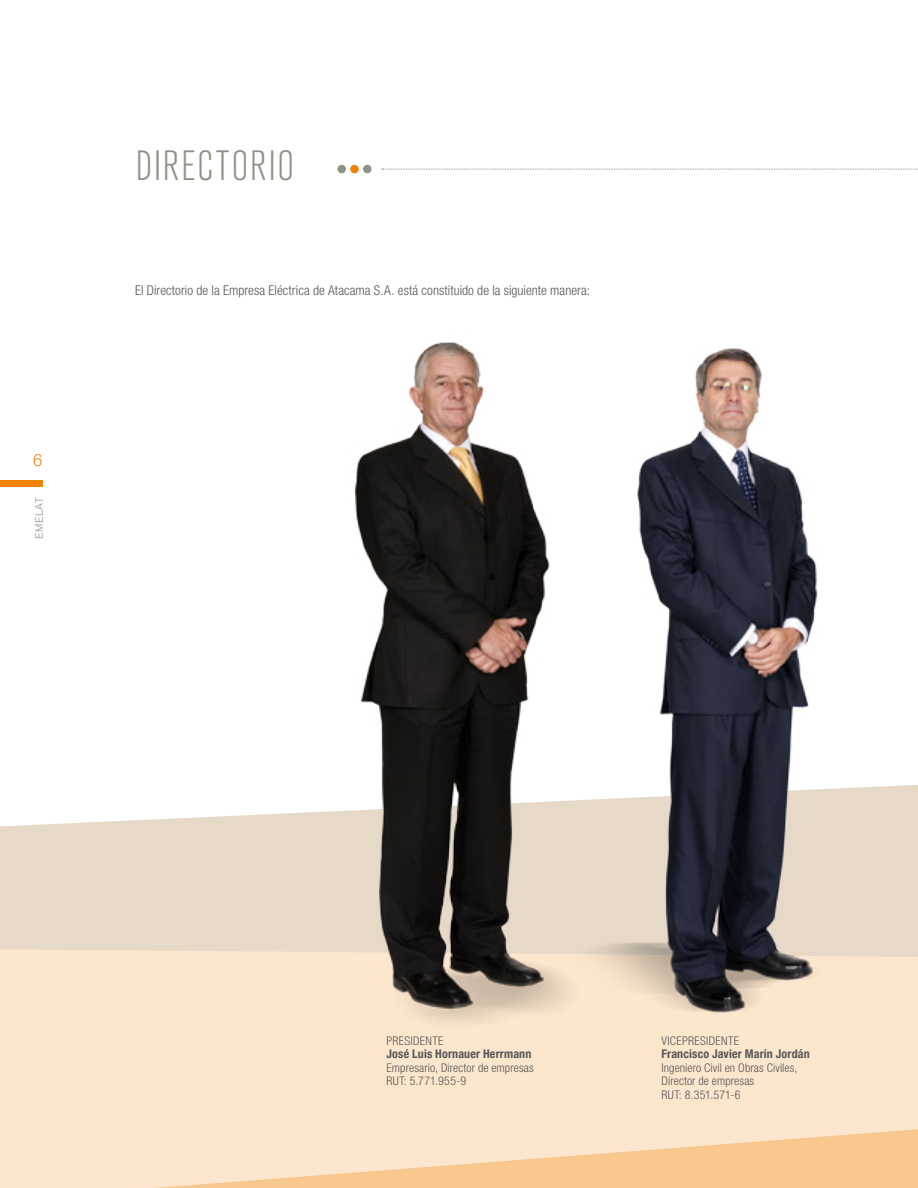
<style>
.page{position:relative;width:918px;height:1188px;background:#fff}
.page>*{position:absolute;margin:0;border:0;box-sizing:border-box;transform-origin:0 0}
.t1{font:300 condensed 42px "Akzidenz Grotesk BQ";letter-spacing:.055em;color:#929186}
.t2{font:300 16.5px "Akzidenz Grotesk BQ";color:#f08200}
.t3{font:300 condensed 13.5px "Helvetica Neue LT Pro";letter-spacing:.005em;color:#575756}
.t4{font:300 condensed 12px/13.5px "Helvetica Neue LT Pro";letter-spacing:.01em;color:#575756}
.t5{font:700 condensed 12px "Helvetica Neue LT Pro";letter-spacing:.015em;color:#575756}
.t6{font:300 condensed 12px "Helvetica Neue LT Pro";letter-spacing:.03em;color:#575756}
.t7{font:300 10.5px "Akzidenz Grotesk BQ";letter-spacing:.04em;color:#929186}
</style>
<div class="page">
<svg style="left:0;top:784px;width:918px;height:274px;background:#f2e2ce"></svg>
<svg style="left:0;top:1058px;width:918px;height:130px;background:#fbe0c0"></svg>
<div style="left:338px;top:165px;width:8px;height:8px;background:#929186;border-radius:50%"></div>
<div style="left:350px;top:165px;width:9px;height:8px;background:#f08200;border-radius:50%"></div>
<div style="left:363px;top:165px;width:9px;height:8px;background:#929186;border-radius:50%"></div>
<img style="left:324px;top:342px;width:264px;height:730px">
<svg style="left:382px;top:169px;width:536px;height:1px"></svg>
<img style="left:575px;top:342px;width:258px;height:682px">
<div style="left:0;top:480px;width:43px;height:7px;background:#f08200"></div>
<h2 class="t2" style="left:33px;top:451px;width:11px">6</h2>
<p class="t7" style="left:33px;top:539px;width:43px;rotate:-90deg">EMELAT</p>
<h1 class="t1" style="left:136px;top:143px;width:160px">DIRECTORIO</h1>
<p class="t3" style="left:135px;top:282px;width:457px">El Directorio de la Empresa Eléctrica de Atacama S.A. está constituido de la siguiente manera:</p>
<p class="t6" style="left:386px;top:1034px;width:59px">PRESIDENTE</p>
<p class="t5" style="left:386px;top:1047px;width:147px">José Luis Hornauer Herrmann</p>
<p class="t4" style="left:386px;top:1061px;width:149px">Empresario, Director de empresas<br>RUT: 5.771.955-9</p>
<p class="t6" style="left:662px;top:1034px;width:79px">VICEPRESIDENTE</p>
<p class="t5" style="left:662px;top:1047px;width:150px">Francisco Javier Marín Jordán</p>
<p class="t4" style="left:662px;top:1061px;width:137px">Ingeniero Civil en Obras Civiles,<br>Director de empresas<br>RUT: 8.351.571-6</p>
</div>
